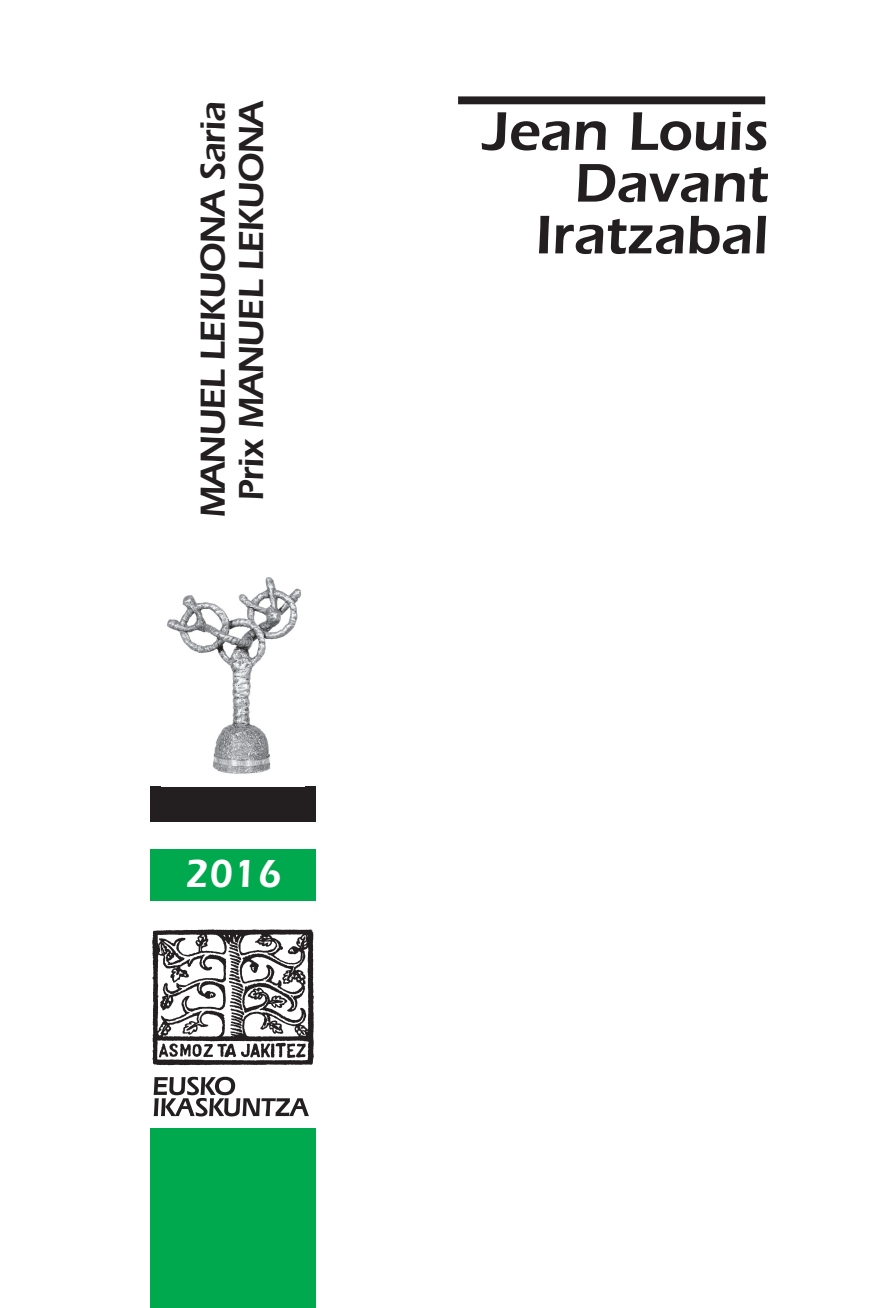
<style>
.page{position:relative;width:893px;height:1308px;background:#fff}
.page>*{position:absolute;margin:0;border:0;box-sizing:border-box;transform-origin:0 0}
.t1{font:600 56.25px/51.8px "ITC Eras Std";color:#231f20;text-align:right}
.t2{font:600 40.5px "ITC Eras Std";color:#fff;scale:.94 1}
.t3{font:600 36px/38.2px "ITC Eras Std";letter-spacing:-.03em;color:#231f20;text-align:center}
</style>
<div class="page">
<div style="left:458px;top:96px;width:307px;height:8px;background:#231f20"></div>
<div style="left:150px;top:786px;width:166px;height:35px;background:#231f20"></div>
<div style="left:150px;top:849px;width:166px;height:51px;background:#00a94e"></div>
<img style="left:167px;top:577px;width:135px;height:197px">
<div style="left:150px;top:1128px;width:166px;height:179px;background:#00a94e"></div>
<svg style="left:154px;top:1076px;width:155px;height:40px"></svg>
<img style="left:152px;top:929px;width:162px;height:137px">
<p class="t3" style="left:194px;top:518px;width:421px;rotate:-90deg">MANUEL LEKUONA Saria<br>Prix MANUEL LEKUONA</p>
<p class="t2" style="left:185px;top:850px;width:105px">2016</p>
<h1 class="t1" style="left:483px;top:105px;width:286px">Jean Louis<br>Davant<br>Iratzabal</h1>
</div>
